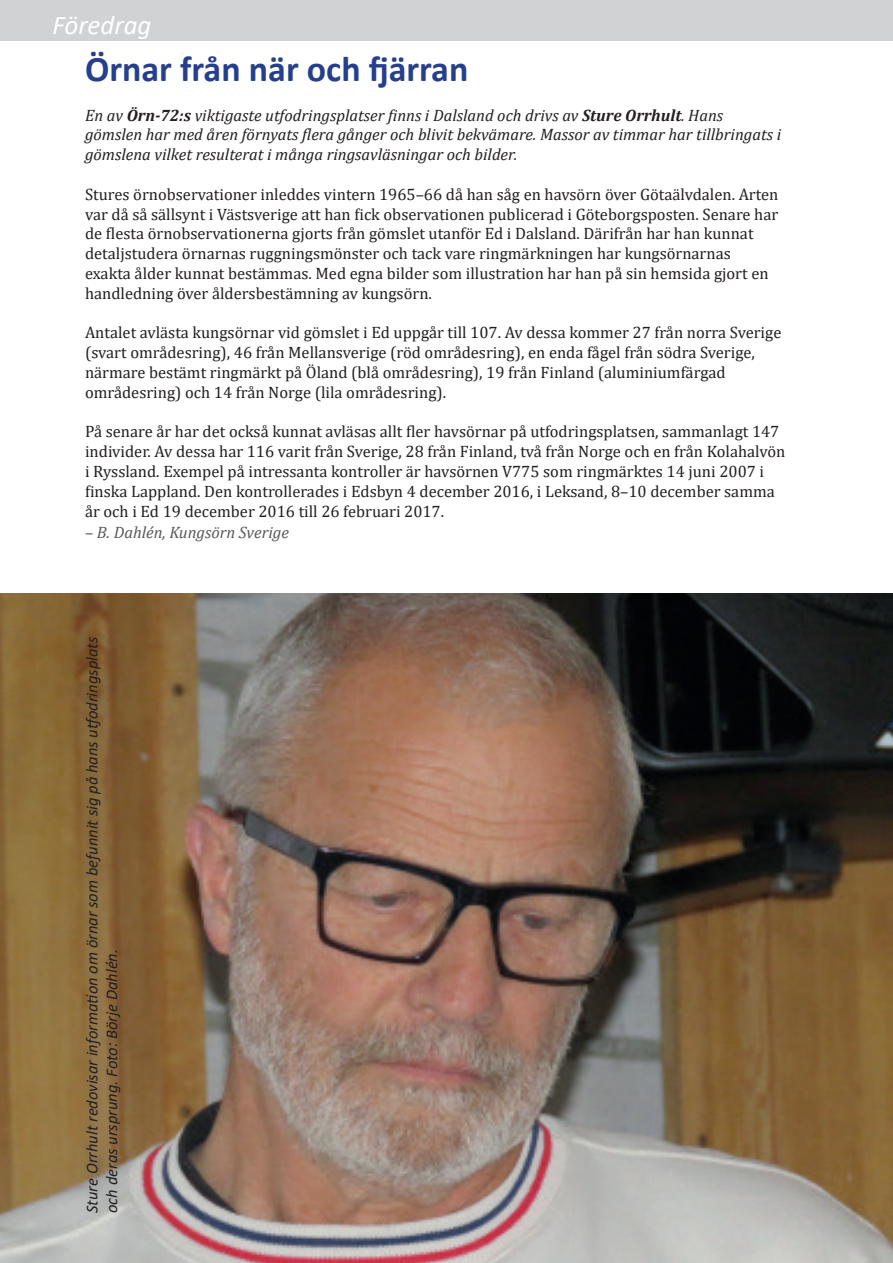
<style>
.page{position:relative;width:893px;height:1263px;background:#fff}
.page>*{position:absolute;margin:0;border:0;box-sizing:border-box;transform-origin:0 0}
.t1{font:700 36px "Calibri";color:#253f8e}
.t2{font:italic 27px "Calibri";color:#fff}
.t3{font:16.5px/19.8px "Cambria";color:#231f20}
.t4{font:italic 16.5px/19.8px "Cambria";color:#231f20}
.t5{font:italic 16.5px/19.8px "Calibri";color:#231f20}
.t6{font:italic 16.5px "Cambria";color:#57585a}
.s1{font-weight:700}
.s2{font-style:normal}
</style>
<div class="page">
<div style="left:0;top:0;width:893px;height:40px;background:#d1d2d4"></div>
<img style="left:0;top:593px;width:893px;height:670px">
<h2 class="t2" style="left:53px;top:6px;width:100px">Föredrag</h2>
<h1 class="t1" style="left:85px;top:44px;width:385px">Örnar från när och fjärran</h1>
<p class="t4" style="left:85px;top:104px;width:698px">En av <span class="s1">Örn-72:s</span> viktigaste utfodringsplatser finns i Dalsland och drivs av <span class="s1">Sture Orrhult</span>. Hans gömslen har med åren förnyats flera gånger och blivit bekvämare. Massor av timmar har tillbringats i gömslena vilket resulterat i många ringsavläsningar och bilder.</p>
<p class="t3" style="left:85px;top:184px;width:695px">Stures örnobservationer inleddes vintern 1965–66 då han såg en havsörn över Götaälvdalen. Arten var då så sällsynt i Västsverige att han fick observationen publicerad i Göteborgsposten. Senare har de flesta örnobservationerna gjorts från gömslet utanför Ed i Dalsland. Därifrån har han kunnat detaljstudera örnarnas ruggningsmönster och tack vare ringmärkningen har kungsörnarnas exakta ålder kunnat bestämmas. Med egna bilder som illustration har han på sin hemsida gjort en handledning över åldersbestämning av kungsörn.</p>
<p class="t3" style="left:85px;top:323px;width:698px">Antalet avlästa kungsörnar vid gömslet i Ed uppgår till 107. Av dessa kommer 27 från norra Sverige (svart områdesring), 46 från Mellansverige (röd områdesring), en enda fågel från södra Sverige, närmare bestämt ringmärkt på Öland (blå områdesring), 19 från Finland (aluminiumfärgad områdesring) och 14 från Norge (lila områdesring).</p>
<p class="t3" style="left:85px;top:422px;width:702px">På senare år har det också kunnat avläsas allt fler havsörnar på utfodringsplatsen, sammanlagt 147 individer. Av dessa har 116 varit från Sverige, 28 från Finland, två från Norge och en från Kolahalvön i Ryssland. Exempel på intressanta kontroller är havsörnen V775 som ringmärktes 14 juni 2007 i finska Lappland. Den kontrollerades i Edsbyn 4 december 2016, i Leksand, 8–10 december samma år och i Ed 19 december 2016 till 26 februari 2017.</p>
<p class="t6" style="left:85px;top:521px;width:205px"><span class="s2">–</span> B. Dahlén, Kungsörn Sverige</p>
<p class="t5" style="left:81px;top:1213px;width:578px;rotate:-90deg">Sture Orrhult redovisar information om örnar som befunnit sig på hans utfodringsplats och deras ursprung. Foto: Börje Dahlén.</p>
</div>
